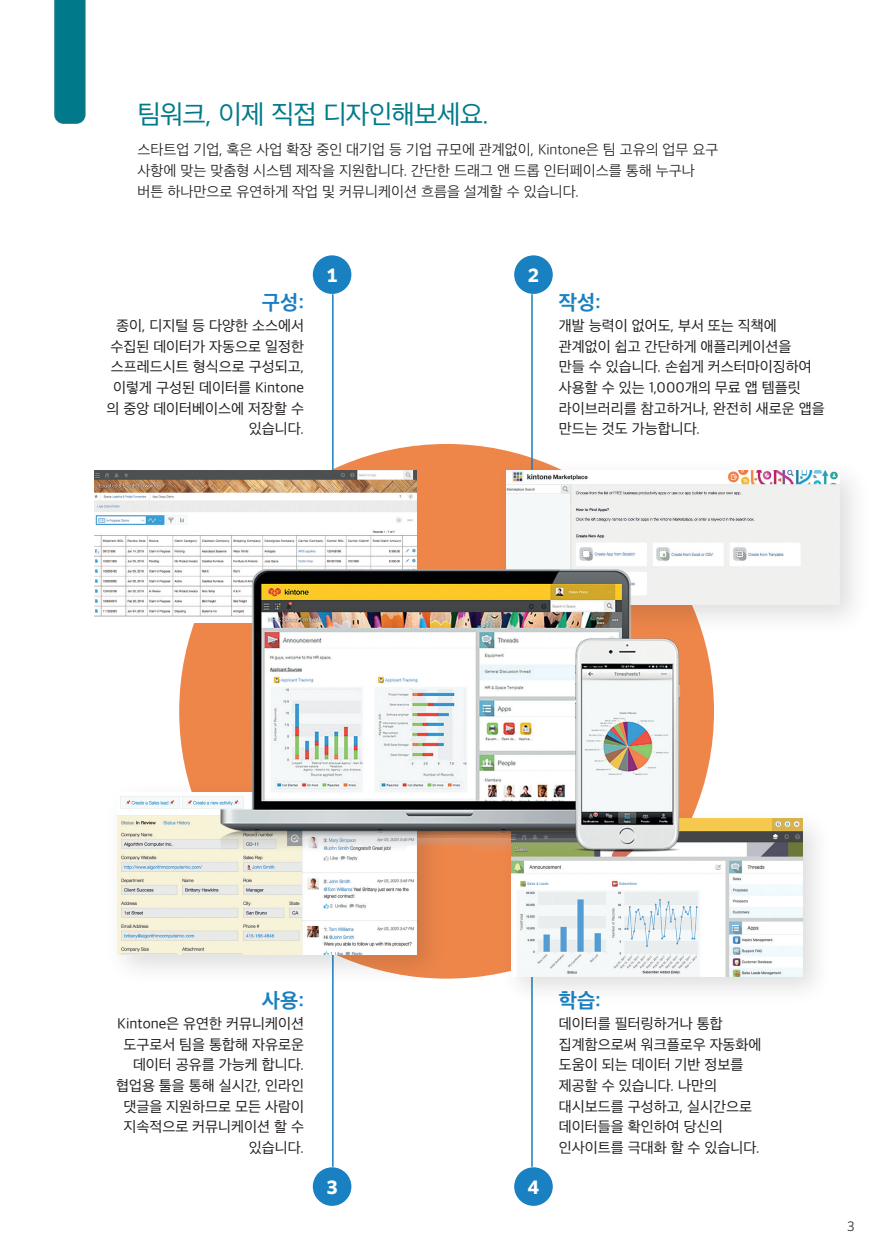
<style>
.page{position:relative;width:892px;height:1260px;background:#fff}
.page>*{position:absolute;margin:0;border:0;box-sizing:border-box;transform-origin:0 0}
.t1{font:27px "Apple SD Gothic Neo";letter-spacing:-.03em;color:#007a8a}
.t2{font:700 21px "Apple SD Gothic Neo";color:#1980c1}
.t3{font:700 18px "Clarimo UDPE";color:#fff}
.t4{font:15px/20.7px "Apple SD Gothic Neo";color:#231f20;text-align:right}
.t5{font:300 15px/21px "Apple SD Gothic Neo";color:#231f20}
.t6{font:300 12.75px "Clarimo UDPE";color:#231f20}
</style>
<div class="page">
<svg style="left:54px;top:0;width:32px;height:124px"></svg>
<div style="left:179px;top:444px;width:534px;height:534px;background:#ee864a;border-radius:50%"></div>
<hr style="left:332px;top:883px;width:1px;height:283px;background:#1980c1">
<hr style="left:332px;top:294px;width:1px;height:250px;background:#1980c1">
<hr style="left:531px;top:883px;width:1px;height:283px;background:#1980c1">
<hr style="left:531px;top:294px;width:1px;height:250px;background:#1980c1">
<div style="left:312px;top:255px;width:39px;height:39px;background:#1980c1;border-radius:50%"></div>
<div style="left:514px;top:255px;width:38px;height:39px;background:#1980c1;border-radius:50%"></div>
<div style="left:312px;top:1166px;width:39px;height:39px;background:#1980c1;border-radius:50%"></div>
<div style="left:514px;top:1166px;width:38px;height:39px;background:#1980c1;border-radius:50%"></div>
<img style="left:94px;top:470px;width:322px;height:152px">
<div style="left:493px;top:456px;width:379px;height:181px;background:#231f20;opacity:.15"></div>
<img style="left:506px;top:470px;width:333px;height:134px">
<div style="left:498px;top:806px;width:334px;height:201px;background:#231f20;opacity:.15"></div>
<img style="left:511px;top:818px;width:290px;height:157px">
<div style="left:105px;top:780px;width:343px;height:206px;background:#231f20;opacity:.15"></div>
<img style="left:117px;top:792px;width:299px;height:162px">
<img style="left:217px;top:569px;width:462px;height:284px">
<h1 class="t1" style="left:137px;top:100px;width:353px">팀워크, 이제 직접 디자인해보세요.</h1>
<p class="t5" style="left:137px;top:140px;width:582px">스타트업 기업, 혹은 사업 확장 중인 대기업 등 기업 규모에 관계없이, Kintone은 팀 고유의 업무 요구 사항에 맞는 맞춤형 시스템 제작을 지원합니다. 간단한 드래그 앤 드롭 인터페이스를 통해 누구나 버튼 하나만으로 유연하게 작업 및 커뮤니케이션 흐름을 설계할 수 있습니다.</p>
<h2 class="t2" style="left:262px;top:291px;width:44px">구성:</h2>
<p class="t4" style="left:106px;top:316px;width:199px">종이, 디지털 등 다양한 소스에서 수집된 데이터가 자동으로 일정한 스프레드시트 형식으로 구성되고, 이렇게 구성된 데이터를 Kintone 의 중앙 데이터베이스에 저장할 수 있습니다.</p>
<p class="t3" style="left:326px;top:260px;width:13px">1</p>
<p class="t3" style="left:527px;top:260px;width:13px">2</p>
<h2 class="t2" style="left:558px;top:291px;width:44px">작성:</h2>
<p class="t4" style="left:558px;top:316px;width:267px;text-align:left">개발 능력이 없어도, 부서 또는 직책에 관계없이 쉽고 간단하게 애플리케이션을<br>만들 수 있습니다. 손쉽게 커스터마이징하여 사용할 수 있는 1,000개의 무료 앱 템플릿 라이브러리를 참고하거나, 완전히 새로운 앱을 만드는 것도 가능합니다.</p>
<h2 class="t2" style="left:262px;top:989px;width:44px">사용:</h2>
<p class="t4" style="left:116px;top:1013px;width:189px">Kintone은 유연한 커뮤니케이션 도구로서 팀을 통합해 자유로운 데이터 공유를 가능케 합니다. 협업용 툴을 통해 실시간, 인라인 댓글을 지원하므로 모든 사람이 지속적으로 커뮤니케이션 할 수 있습니다.</p>
<p class="t3" style="left:326px;top:1171px;width:13px">3</p>
<p class="t3" style="left:527px;top:1171px;width:13px">4</p>
<h2 class="t2" style="left:558px;top:989px;width:44px">학습:</h2>
<p class="t4" style="left:558px;top:1013px;width:204px;text-align:left">데이터를 필터링하거나 통합 집계함으로써 워크플로우 자동화에 도움이 되는 데이터 기반 정보를 제공할 수 있습니다. 나만의 대시보드를 구성하고, 실시간으로 데이터들을 확인하여 당신의 인사이트를 극대화 할 수 있습니다.</p>
<p class="t6" style="left:846px;top:1215px;width:10px">3</p>
</div>
